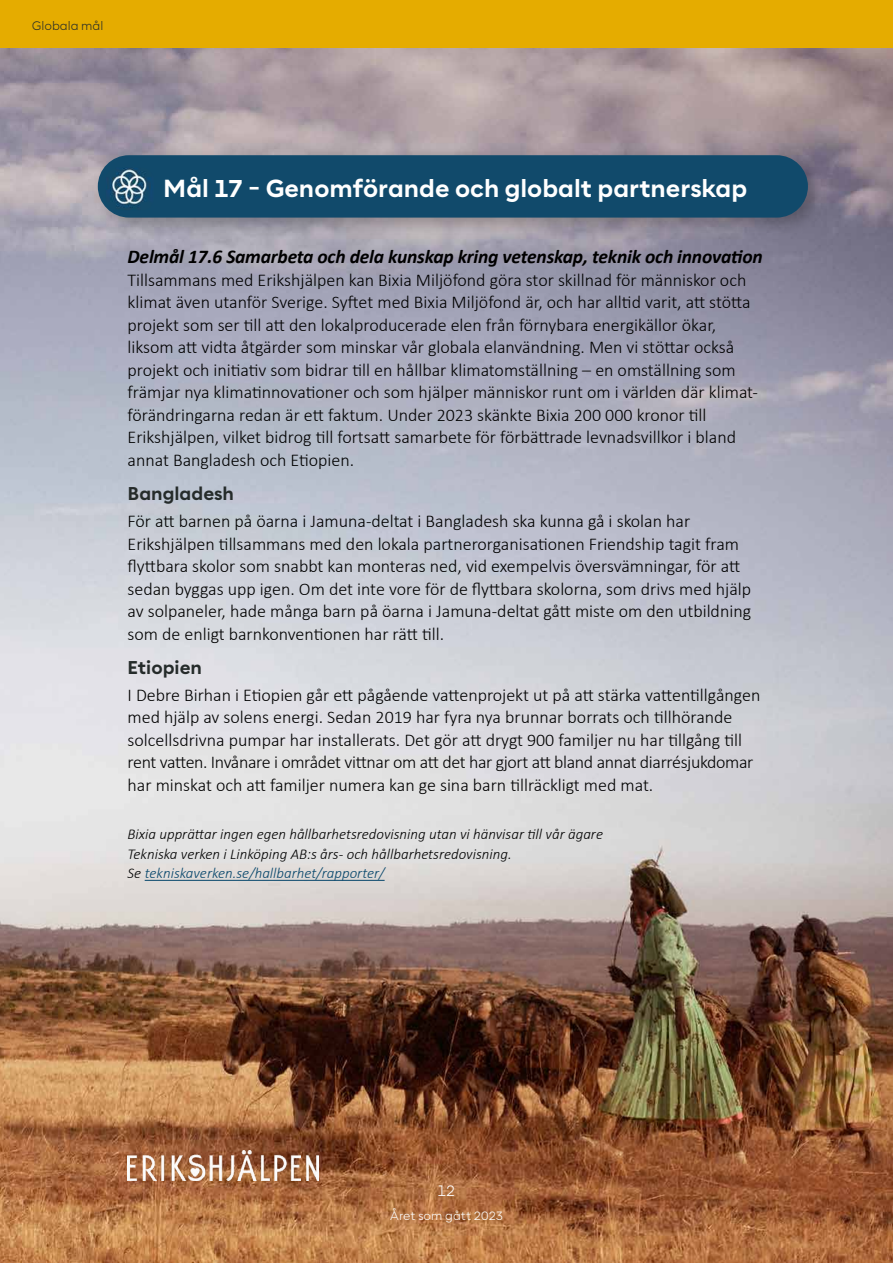
<style>
.page{position:relative;width:893px;height:1263px;background:#fff}
.page>*{position:absolute;margin:0;border:0;box-sizing:border-box;transform-origin:0 0}
.t1{font:700 24px "Corsa Grotesk";color:#fff}
.t2{font:italic 700 19.5px "Calibri";letter-spacing:-.01em;color:#000}
.t3{font:300 18px/22.5px "Calibri";color:#000}
.t4{font:700 18px "Corsa Grotesk";color:#252b2a}
.t5{font:italic 300 15px/19.5px "Calibri";color:#000}
.t6{font:300 15px "Corsa Grotesk";color:#fff}
.t7{font:300 12px "Corsa Grotesk";color:#fff}
.t8{font:300 12px "Corsa Grotesk";color:#252b2a}
.s1{color:#06466b}
</style>
<div class="page">
<img style="left:0;top:47px;width:893px;height:1216px">
<div style="left:90px;top:147px;width:738px;height:90px;background:#000;opacity:.25"></div>
<div style="left:98px;top:155px;width:710px;height:63px;background:#114a6b;border-radius:31px"></div>
<img style="left:106px;top:168px;width:44px;height:42px">
<img style="left:128px;top:1151px;width:191px;height:29px">
<div style="left:0;top:0;width:893px;height:47px;background:#e5ac00"></div>
<hr style="left:145px;top:880px;width:240px;height:1px;background:#06466b">
<p class="t8" style="left:32px;top:18px;width:73px">Globala mål</p>
<h1 class="t1" style="left:163px;top:171px;width:585px">Mål 17 - Genomförande och globalt partnerskap</h1>
<p class="t2" style="left:128px;top:243px;width:637px">Delmål 17.6 Samarbeta och dela kunskap kring vetenskap, teknik och innovation</p>
<p class="t3" style="left:128px;top:268px;width:632px">Tillsammans med Erikshjälpen kan Bixia Miljöfond göra stor skillnad för människor och klimat även utanför Sverige. Syftet med Bixia Miljöfond är, och har alltid varit, att stötta projekt som ser till att den lokalproducerade elen från förnybara energikällor ökar, liksom att vidta åtgärder som minskar vår globala elanvändning. Men vi stöttar också projekt och initiativ som bidrar till en hållbar klimatomställning – en omställning som främjar nya klimatinnovationer och som hjälper människor runt om i världen där klimat&shy;förändringarna redan är ett faktum. Under 2023 skänkte Bixia 200 000 kronor till Erikshjälpen, vilket bidrog till fortsatt samarbete för förbättrade levnadsvillkor i bland annat Bangladesh och Etiopien.</p>
<p class="t4" style="left:128px;top:481px;width:108px">Bangladesh</p>
<p class="t3" style="left:128px;top:510px;width:625px">För att barnen på öarna i Jamuna-deltat i Bangladesh ska kunna gå i skolan har Erikshjälpen tillsammans med den lokala partnerorganisationen Friendship tagit fram flyttbara skolor som snabbt kan monteras ned, vid exempelvis översvämningar, för att sedan byggas upp igen. Om det inte vore för de flyttbara skolorna, som drivs med hjälp av solpaneler, hade många barn på öarna i Jamuna-deltat gått miste om den utbildning som de enligt barnkonventionen har rätt till.</p>
<p class="t4" style="left:128px;top:655px;width:76px">Etiopien</p>
<p class="t3" style="left:128px;top:683px;width:634px">I Debre Birhan i Etiopien går ett pågående vattenprojekt ut på att stärka vattentillgången med hjälp av solens energi. Sedan 2019 har fyra nya brunnar borrats och tillhörande solcellsdrivna pumpar har installerats. Det gör att drygt 900 familjer nu har tillgång till rent vatten. Invånare i området vittnar om att det har gjort att bland annat diarrésjukdomar har minskat och att familjer numera kan ge sina barn tillräckligt med mat.</p>
<p class="t5" style="left:128px;top:824px;width:477px">Bixia upprättar ingen egen hållbarhetsredovisning utan vi hänvisar till vår ägare<br>Tekniska verken i Linköping AB:s års- och hållbarhetsredovisning.<br>Se <span class="s1">tekniskaverken.se/hallbarhet/rapporter/</span></p>
<p class="t6" style="left:438px;top:1181px;width:19px">12</p>
<p class="t7" style="left:390px;top:1208px;width:115px">Året som gått 2023</p>
</div>
